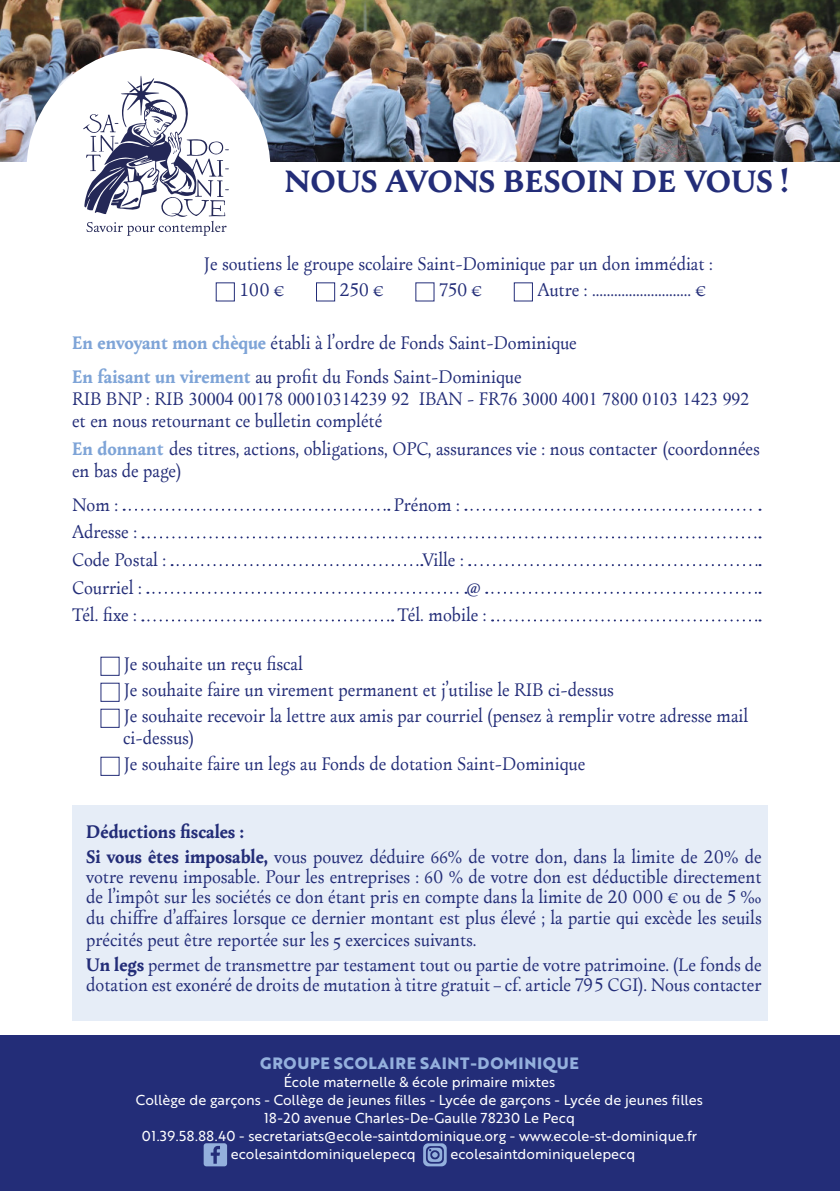
<style>
.page{position:relative;width:840px;height:1191px;background:#fff}
.page>*{position:absolute;margin:0;border:0;box-sizing:border-box;transform-origin:0 0}
.t1{font:700 34px "Change";color:#232d78}
.t2{font:20px/26px "Change";color:#232d78;scale:.94 1}
.t3{font:18px "Times New Roman";color:#232d78}
.t4{font:700 16px "Brother 1816 Extra";letter-spacing:.04em;color:#94b0dd}
.t5{font:14px "Brother 1816 Regular";color:#fff}
.s1{font-weight:700;color:#7ea4d7}
.s2{font-family:"Change";font-size:20px}
.s3{font-weight:700}
</style>
<div class="page">
<div style="left:72px;top:804px;width:695px;height:216px;background:#e6edf7"></div>
<div style="left:0;top:1036px;width:839px;height:155px;background:#232d78"></div>
<img style="left:0;top:0;width:839px;height:162px">
<div style="left:26px;top:48px;width:244px;height:244px;background:#fff;border-radius:50%"></div>
<svg style="left:83px;top:75px;width:146px;height:161px"></svg>
<svg style="left:124px;top:509px;width:265px;height:2px"></svg>
<svg style="left:465px;top:509px;width:295px;height:2px"></svg>
<svg style="left:142px;top:536px;width:618px;height:2px"></svg>
<svg style="left:171px;top:564px;width:251px;height:2px"></svg>
<svg style="left:469px;top:564px;width:291px;height:2px"></svg>
<svg style="left:147px;top:592px;width:319px;height:2px"></svg>
<svg style="left:486px;top:592px;width:274px;height:2px"></svg>
<svg style="left:142px;top:619px;width:251px;height:2px"></svg>
<svg style="left:492px;top:619px;width:268px;height:2px"></svg>
<div style="left:100px;top:756px;width:19px;height:20px;border:1px solid #232d78"></div>
<svg style="left:203px;top:1143px;width:24px;height:23px"></svg>
<svg style="left:423px;top:1143px;width:23px;height:23px"></svg>
<div style="left:316px;top:282px;width:19px;height:19px;border:1px solid #232d78"></div>
<h1 class="t1" style="left:284px;top:160px;width:505px">NOUS AVONS BESOIN DE VOUS !</h1>
<p class="t2" style="left:239px;top:252px;width:505px;text-indent:-35px">Je soutiens le groupe scolaire Saint-Dominique par un don immédiat :<br>100 €</p>
<p class="t2" style="left:339px;top:278px;width:48px">250 €</p>
<p class="t2" style="left:439px;top:278px;width:47px">750 €</p>
<p class="t2" style="left:537px;top:278px;width:181px">Autre : ……………………… €</p>
<p class="t2" style="left:72px;top:327px;width:538px;line-height:33.4px"><span class="s1">En envoyant mon chèque</span> établi à l’ordre de Fonds Saint-Dominique<br><span class="s1">En faisant un virement</span> au profit du Fonds Saint-Dominique</p>
<p class="t3" style="left:72px;top:386px;width:678px"><span class="s2">RIB BNP : RIB</span> 30004 00178 00010314239 92 <span class="s2">IBAN - FR</span>76 3000 4001 7800 0103 1423 992</p>
<p class="t2" style="left:72px;top:407px;width:732px;line-height:28.8px">et en nous retournant ce bulletin complété<br><span class="s1">En donnant</span> des titres, actions, obligations, OPC, assurances vie : nous contacter (coordonnées</p>
<p class="t2" style="left:72px;top:456px;width:117px;line-height:33.4px">en bas de page)<br>Nom :</p>
<p class="t2" style="left:393px;top:493px;width:72px">Prénom :</p>
<p class="t2" style="left:72px;top:519px;width:101px;line-height:27.6px">Adresse :<br>Code Postal :</p>
<p class="t2" style="left:422px;top:548px;width:45px">Ville :</p>
<p class="t2" style="left:72px;top:576px;width:76px">Courriel :</p>
<p class="t2" style="left:466px;top:576px;width:17px">@</p>
<p class="t2" style="left:72px;top:603px;width:70px">Tél. fixe :</p>
<p class="t2" style="left:397px;top:603px;width:96px">Tél. mobile :</p>
<p class="t2" style="left:124px;top:652px;width:665px">Je souhaite un reçu fiscal<br>Je souhaite faire un virement permanent et j’utilise le RIB ci-dessus<br>Je souhaite recevoir la lettre aux amis par courriel (pensez à remplir votre adresse mail</p>
<p class="t2" style="left:123px;top:726px;width:493px">ci-dessus)<br>Je souhaite faire un legs au Fonds de dotation Saint-Dominique</p>
<p class="t2" style="left:86px;top:820px;width:719px"><span class="s3">Déductions fiscales :<br>Si vous êtes imposable,</span> vous pouvez déduire 66% de votre don, dans la limite de 20% de</p>
<p class="t2" style="left:86px;top:868px;width:719px;line-height:20px;text-align:justify">votre revenu imposable. Pour les entreprises : 60 % de votre don est déductible directement de l’impôt sur les sociétés ce don étant pris en compte dans la limite de 20 000 € ou de 5 ‰ du chiffre d’affaires lorsque ce dernier montant est plus élevé ; la partie qui excède les seuils</p>
<p class="t2" style="left:86px;top:927px;width:719px">précités peut être reportée sur les 5 exercices suivants.<br><span class="s3">Un legs</span> permet de transmettre par testament tout ou partie de votre patrimoine. (Le fonds de</p>
<p class="t2" style="left:86px;top:973px;width:719px">dotation est exonéré de droits de mutation à titre gratuit – cf. article 795 CGI). Nous contacter</p>
<p class="t4" style="left:260px;top:1051px;width:320px">GROUPE SCOLAIRE SAINT-DOMINIQUE</p>
<p class="t5" style="left:283px;top:1071px;width:273px">École maternelle &amp; école primaire mixtes</p>
<p class="t5" style="left:136px;top:1089px;width:568px">Collège de garçons - Collège de jeunes filles - Lycée de garçons - Lycée de jeunes filles</p>
<p class="t5" style="left:264px;top:1107px;width:312px">18-20 avenue Charles-De-Gaulle 78230 Le Pecq</p>
<p class="t5" style="left:142px;top:1125px;width:556px">01.39.58.88.40 - secretariats@ecole-saintdominique.org - www.ecole-st-dominique.fr</p>
<p class="t5" style="left:231px;top:1143px;width:186px">ecolesaintdominiquelepecq</p>
<p class="t5" style="left:450px;top:1143px;width:186px">ecolesaintdominiquelepecq</p>
</div>
